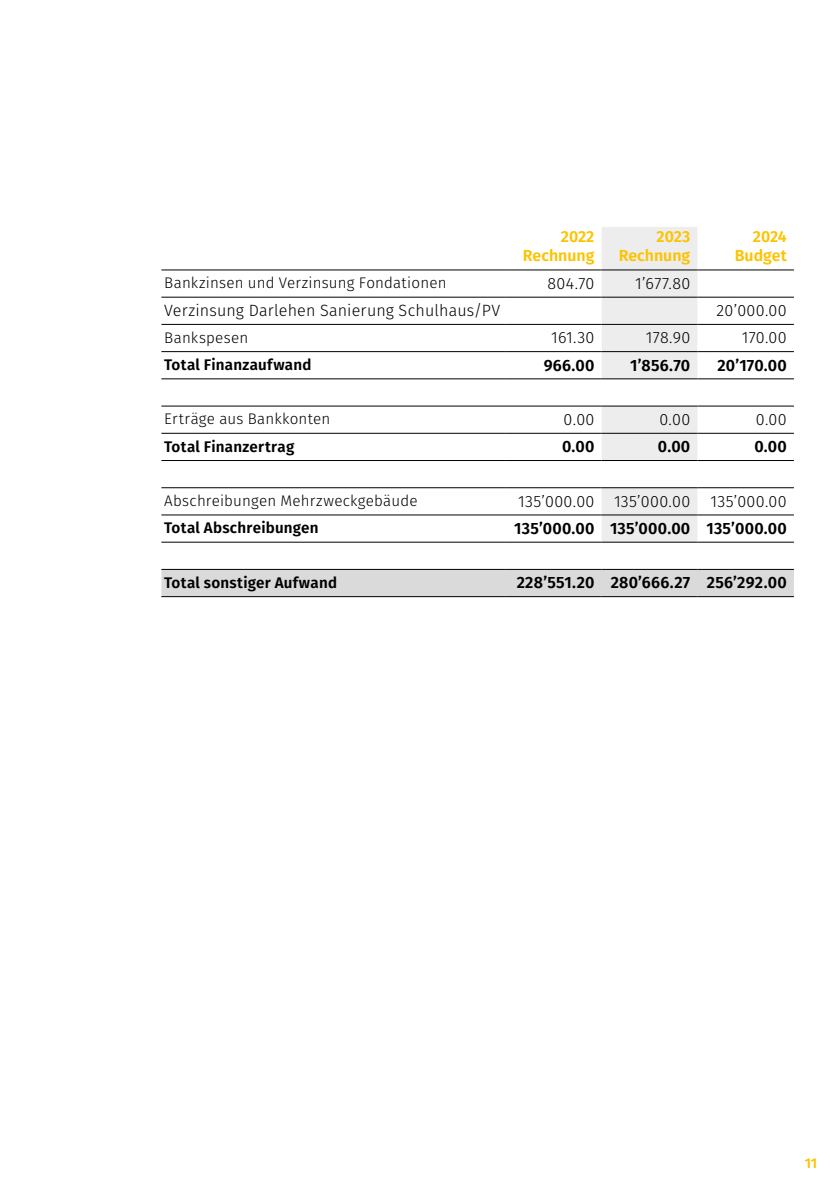
<style>
.page{position:relative;width:840px;height:1191px;background:#fff}
.page>*{position:absolute;margin:0;border:0;box-sizing:border-box;transform-origin:0 0}
.t1{font:300 16.4px "Fira Sans";letter-spacing:.015em;color:#000}
.t2{font:600 16.4px "Fira Sans";letter-spacing:.015em;color:#000}
.t3{font:600 16px/19.2px "Fira Sans";color:#fdc300;text-align:right}
.t4{font:300 15.4px "Fira Sans";letter-spacing:.015em;color:#000}
.t5{font:600 15.4px "Fira Sans";letter-spacing:.02em;color:#000}
.t6{font:600 14px "Fira Sans";color:#fdc300}
</style>
<div class="page">
<svg style="left:601px;top:227px;width:96px;height:314px"></svg>
<div style="left:161px;top:570px;width:632px;height:26px;background:#dadada"></div>
<hr style="left:161px;top:270px;width:344px;height:1px;background:#000">
<hr style="left:601px;top:270px;width:96px;height:1px;background:#000">
<hr style="left:697px;top:270px;width:96px;height:1px;background:#000">
<hr style="left:505px;top:270px;width:96px;height:1px;background:#000">
<hr style="left:161px;top:596px;width:344px;height:1px;background:#000">
<hr style="left:505px;top:596px;width:96px;height:1px;background:#000">
<hr style="left:601px;top:596px;width:96px;height:1px;background:#000">
<hr style="left:697px;top:596px;width:96px;height:1px;background:#000">
<hr style="left:161px;top:297px;width:344px;height:1px;background:#000">
<hr style="left:161px;top:324px;width:344px;height:1px;background:#000">
<hr style="left:505px;top:297px;width:96px;height:1px;background:#000">
<hr style="left:505px;top:324px;width:96px;height:1px;background:#000">
<hr style="left:601px;top:297px;width:96px;height:1px;background:#000">
<hr style="left:601px;top:324px;width:96px;height:1px;background:#000">
<hr style="left:697px;top:297px;width:96px;height:1px;background:#000">
<hr style="left:697px;top:324px;width:96px;height:1px;background:#000">
<hr style="left:161px;top:378px;width:344px;height:1px;background:#000">
<hr style="left:505px;top:378px;width:96px;height:1px;background:#000">
<hr style="left:601px;top:378px;width:96px;height:1px;background:#000">
<hr style="left:697px;top:378px;width:96px;height:1px;background:#000">
<hr style="left:161px;top:406px;width:344px;height:1px;background:#000">
<hr style="left:505px;top:406px;width:96px;height:1px;background:#000">
<hr style="left:601px;top:406px;width:96px;height:1px;background:#000">
<hr style="left:697px;top:406px;width:96px;height:1px;background:#000">
<hr style="left:161px;top:433px;width:344px;height:1px;background:#000">
<hr style="left:505px;top:433px;width:96px;height:1px;background:#000">
<hr style="left:601px;top:433px;width:96px;height:1px;background:#000">
<hr style="left:697px;top:433px;width:96px;height:1px;background:#000">
<hr style="left:161px;top:460px;width:344px;height:1px;background:#000">
<hr style="left:505px;top:460px;width:96px;height:1px;background:#000">
<hr style="left:601px;top:460px;width:96px;height:1px;background:#000">
<hr style="left:697px;top:460px;width:96px;height:1px;background:#000">
<hr style="left:161px;top:487px;width:344px;height:1px;background:#000">
<hr style="left:505px;top:487px;width:96px;height:1px;background:#000">
<hr style="left:601px;top:487px;width:96px;height:1px;background:#000">
<hr style="left:697px;top:487px;width:96px;height:1px;background:#000">
<hr style="left:161px;top:514px;width:344px;height:1px;background:#000">
<hr style="left:505px;top:514px;width:96px;height:1px;background:#000">
<hr style="left:601px;top:514px;width:96px;height:1px;background:#000">
<hr style="left:697px;top:514px;width:96px;height:1px;background:#000">
<hr style="left:161px;top:541px;width:344px;height:1px;background:#000">
<hr style="left:505px;top:541px;width:96px;height:1px;background:#000">
<hr style="left:601px;top:541px;width:96px;height:1px;background:#000">
<hr style="left:697px;top:541px;width:96px;height:1px;background:#000">
<hr style="left:161px;top:569px;width:344px;height:1px;background:#000">
<hr style="left:505px;top:569px;width:96px;height:1px;background:#000">
<hr style="left:601px;top:569px;width:96px;height:1px;background:#000">
<hr style="left:697px;top:569px;width:96px;height:1px;background:#000">
<hr style="left:161px;top:351px;width:344px;height:1px;background:#000">
<hr style="left:505px;top:351px;width:96px;height:1px;background:#000">
<hr style="left:601px;top:351px;width:96px;height:1px;background:#000">
<hr style="left:697px;top:351px;width:96px;height:1px;background:#000">
<p class="t3" style="left:522px;top:226px;width:73px">2022<br>Rechnung</p>
<p class="t3" style="left:618px;top:226px;width:73px">2023<br>Rechnung</p>
<p class="t3" style="left:734px;top:226px;width:53px">2024<br>Budget</p>
<p class="t4" style="left:164px;top:272px;width:284px">Bankzinsen und Verzinsung Fondationen</p>
<p class="t1" style="left:547px;top:271px;width:48px">804.70</p>
<p class="t1" style="left:634px;top:271px;width:57px">1’677.80</p>
<p class="t1" style="left:164px;top:298px;width:337px">Verzinsung Darlehen Sanierung Schulhaus/PV</p>
<p class="t1" style="left:716px;top:298px;width:72px">20’000.00</p>
<p class="t4" style="left:164px;top:326px;width:86px">Bankspesen</p>
<p class="t1" style="left:551px;top:326px;width:45px">161.30</p>
<p class="t1" style="left:645px;top:326px;width:46px">178.90</p>
<p class="t1" style="left:741px;top:326px;width:46px">170.00</p>
<p class="t5" style="left:164px;top:352px;width:149px">Total Finanzaufwand</p>
<p class="t2" style="left:543px;top:351px;width:52px">966.00</p>
<p class="t2" style="left:629px;top:351px;width:62px">1’856.70</p>
<p class="t2" style="left:717px;top:351px;width:71px">20’170.00</p>
<p class="t4" style="left:164px;top:408px;width:168px">Erträge aus Bankkonten</p>
<p class="t1" style="left:563px;top:407px;width:32px">0.00</p>
<p class="t1" style="left:659px;top:407px;width:32px">0.00</p>
<p class="t1" style="left:755px;top:407px;width:32px">0.00</p>
<p class="t5" style="left:164px;top:434px;width:131px">Total Finanzertrag</p>
<p class="t2" style="left:561px;top:433px;width:34px">0.00</p>
<p class="t2" style="left:657px;top:433px;width:34px">0.00</p>
<p class="t2" style="left:754px;top:433px;width:34px">0.00</p>
<p class="t4" style="left:164px;top:490px;width:255px">Abschreibungen Mehrzweckgebäude</p>
<p class="t1" style="left:518px;top:489px;width:270px">135’000.00 135’000.00 135’000.00</p>
<p class="t5" style="left:164px;top:515px;width:156px">Total Abschreibungen</p>
<p class="t2" style="left:514px;top:515px;width:274px">135’000.00 135’000.00 135’000.00</p>
<p class="t5" style="left:164px;top:570px;width:174px">Total sonstiger Aufwand</p>
<p class="t2" style="left:516px;top:569px;width:271px">228’551.20 280’666.27 256’292.00</p>
<p class="t6" style="left:804px;top:1152px;width:14px">11</p>
</div>
